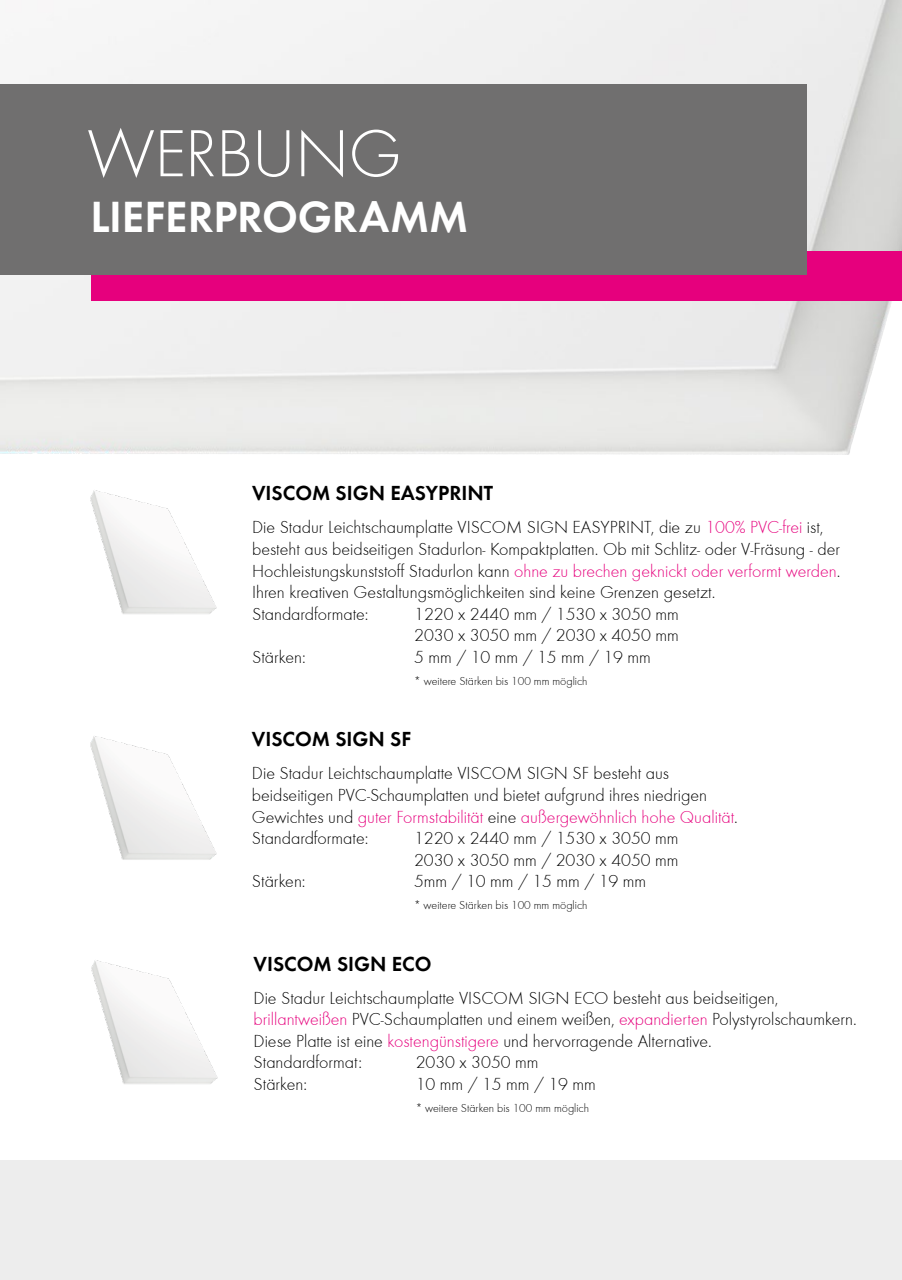
<style>
.page{position:relative;width:902px;height:1280px;background:#fff}
.page>*{position:absolute;margin:0;border:0;box-sizing:border-box;transform-origin:0 0}
.t1{font:300 69px "Futura";letter-spacing:-.01em;color:#fff}
.t2{font:600 45px "Futura Pro";letter-spacing:-.005em;color:#fff}
.t3{font:600 21px "Futura Pro";color:#000}
.t4{font:300 18px/21.6px "Futura";color:#000}
.t5{font:300 12px "Futura";color:#000}
.s1{color:#e6007d}
</style>
<div class="page">
<img style="left:0;top:0;width:901px;height:455px">
<div style="left:0;top:1160px;width:901px;height:120px;background:#ededed"></div>
<div style="left:91px;top:251px;width:810px;height:50px;background:#e6007d"></div>
<div style="left:0;top:85px;width:806px;height:190px;background:#706f6f"></div>
<img style="left:90px;top:736px;width:127px;height:124px">
<img style="left:90px;top:490px;width:127px;height:124px">
<img style="left:91px;top:960px;width:127px;height:124px">
<h1 class="t1" style="left:87px;top:109px;width:316px">WERBUNG</h1>
<h2 class="t2" style="left:90px;top:184px;width:379px">LIEFERPROGRAMM</h2>
<p class="t3" style="left:252px;top:478px;width:242px">VISCOM SIGN EASYPRINT</p>
<p class="t4" style="left:252px;top:516px;width:589px">Die Stadur Leichtschaumplatte VISCOM SIGN EASYPRINT, die zu <span class="s1">100% PVC-frei</span> ist, besteht aus beidseitigen Stadurlon- Kompaktplatten. Ob mit Schlitz- oder V-Fräsung - der Hochleistungskunststoff Stadurlon kann <span class="s1">ohne zu brechen geknickt oder verformt werden</span>.<br>Ihren kreativen Gestaltungsmöglichkeiten sind keine Grenzen gesetzt.<br>Standardformate:</p>
<p class="t4" style="left:414px;top:602px;width:266px">1220 x 2440 mm / 1530 x 3050 mm<br>2030 x 3050 mm / 2030 x 4050 mm</p>
<p class="t4" style="left:252px;top:646px;width:55px">Stärken:</p>
<p class="t4" style="left:414px;top:646px;width:238px">5 mm / 10 mm / 15 mm / 19 mm</p>
<p class="t5" style="left:414px;top:673px;width:175px">* weitere Stärken bis 100 mm möglich</p>
<p class="t3" style="left:252px;top:724px;width:161px">VISCOM SIGN SF</p>
<p class="t4" style="left:252px;top:762px;width:487px">Die Stadur Leichtschaumplatte VISCOM SIGN SF besteht aus beidseitigen PVC-Schaumplatten und bietet aufgrund ihres niedrigen Gewichtes und <span class="s1">guter Formstabilität</span> eine <span class="s1">außergewöhnlich hohe Qualität</span>.<br>Standardformate:</p>
<p class="t4" style="left:414px;top:827px;width:266px">1220 x 2440 mm / 1530 x 3050 mm<br>2030 x 3050 mm / 2030 x 4050 mm</p>
<p class="t4" style="left:252px;top:870px;width:55px">Stärken:</p>
<p class="t4" style="left:414px;top:870px;width:234px">5mm / 10 mm / 15 mm / 19 mm</p>
<p class="t5" style="left:414px;top:897px;width:175px">* weitere Stärken bis 100 mm möglich</p>
<p class="t3" style="left:253px;top:948px;width:179px">VISCOM SIGN ECO</p>
<p class="t4" style="left:253px;top:986px;width:604px">Die Stadur Leichtschaumplatte VISCOM SIGN ECO besteht aus beidseitigen, <span class="s1">brillantweißen</span> PVC-Schaumplatten und einem weißen, <span class="s1">expandierten</span> Polystyrolschaumkern.<br>Diese Platte ist eine <span class="s1">kostengünstigere</span> und hervorragende Alternative.<br>Standardformat:</p>
<p class="t4" style="left:415px;top:1051px;width:124px">2030 x 3050 mm</p>
<p class="t4" style="left:253px;top:1073px;width:55px">Stärken:</p>
<p class="t4" style="left:415px;top:1073px;width:182px">10 mm / 15 mm / 19 mm</p>
<p class="t5" style="left:415px;top:1100px;width:175px">* weitere Stärken bis 100 mm möglich</p>
</div>
